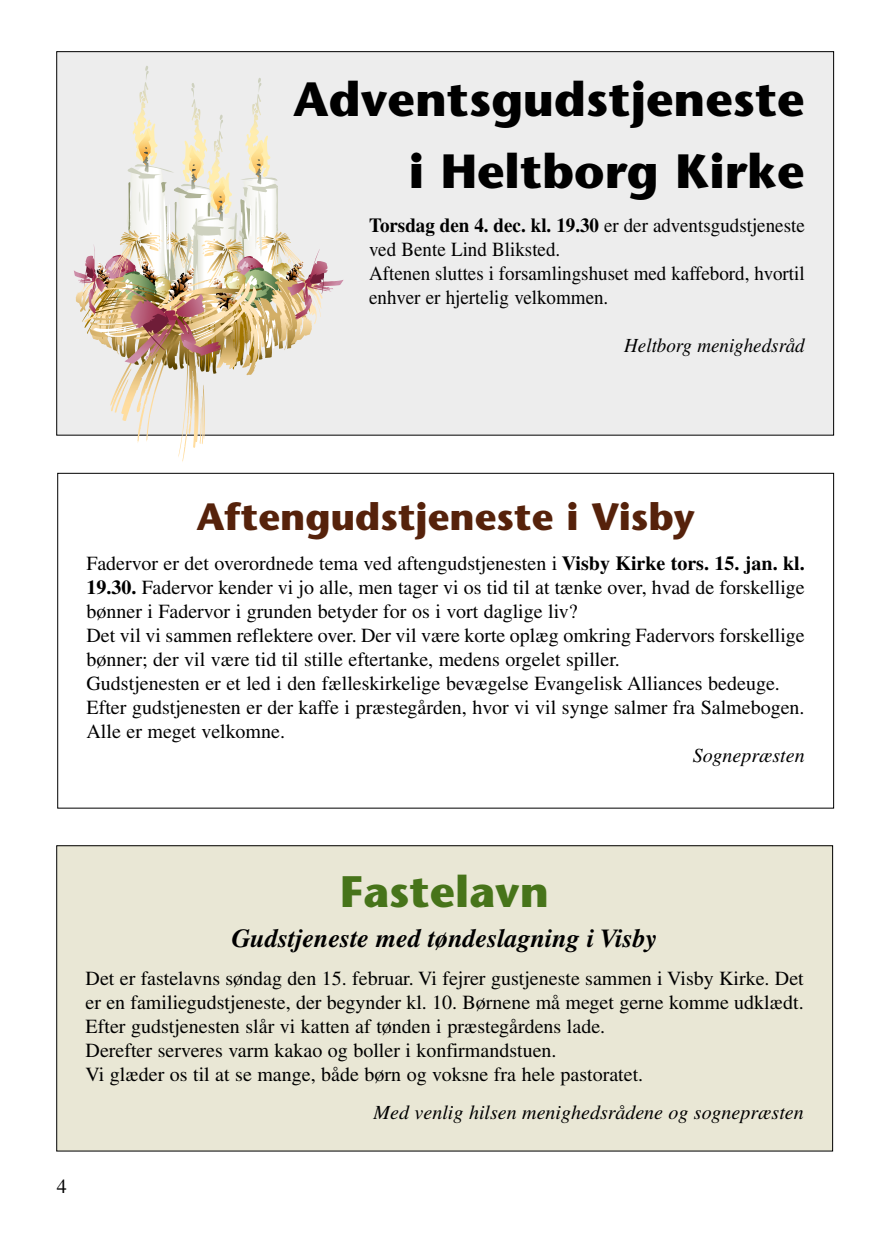
<style>
.page{position:relative;width:879px;height:1248px;background:#fff}
.page>*{position:absolute;margin:0;border:0;box-sizing:border-box;transform-origin:0 0}
.t1{font:700 48px/72px "Stone Sans";color:#000;text-align:right}
.t2{font:700 44px "Stone Sans";color:#47741a}
.t3{font:700 38px "Stone Sans";color:#56220b}
.t4{font:italic 700 26px "Times";color:#000}
.t5{font:20px/24px "Times";color:#000}
.t6{font:20px/24px "Times";color:#000;scale:.95 1}
.t7{font:italic 20px "Times";color:#000}
.t8{font:italic 20px "Times";color:#000;scale:.95 1}
.s1{font-weight:700}
</style>
<div class="page">
<div style="left:57px;top:52px;width:776px;height:383px;background:#ededed"></div>
<div style="left:57px;top:845px;width:775px;height:305px;background:#e9e7d5"></div>
<svg style="left:74px;top:66px;width:269px;height:396px"></svg>
<h1 class="t1" style="left:293px;top:63px;width:513px">Adventsgudstjeneste i Heltborg Kirke</h1>
<p class="t6" style="left:369px;top:213px;width:460px"><span class="s1">Torsdag den 4. dec. kl. 19.30</span> er der adventsgudstjeneste ved Bente Lind Bliksted.<br>Aftenen sluttes i forsamlingshuset med kaffebord, hvortil enhver er hjertelig velkommen.</p>
<p class="t8" style="left:624px;top:334px;width:192px">Heltborg menighedsråd</p>
<h3 class="t3" style="left:196px;top:494px;width:500px">Aftengudstjeneste i Visby</h3>
<p class="t5" style="left:87px;top:551px;width:720px">Fadervor er det overordnede tema ved aftengudstjenesten i <span class="s1">Visby Kirke tors. 15. jan. kl.<br>19.30.</span> Fadervor kender vi jo alle, men tager vi os tid til at tænke over, hvad de forskellige bønner i Fadervor i grunden betyder for os i vort daglige liv?<br>Det vil vi sammen reflektere over. Der vil være korte oplæg omkring Fadervors forskellige bønner; der vil være tid til stille eftertanke, medens orgelet spiller.<br>Gudstjenesten er et led i den fælleskirkelige bevægelse Evangelisk Alliances bedeuge.<br>Efter gudstjenesten er der kaffe i præstegården, hvor vi vil synge salmer fra Salmebogen.<br>Alle er meget velkomne.</p>
<p class="t7" style="left:692px;top:744px;width:114px">Sognepræsten</p>
<h2 class="t2" style="left:340px;top:865px;width:210px">Fastelavn</h2>
<h3 class="t4" style="left:232px;top:922px;width:427px">Gudstjeneste med tøndeslagning i Visby</h3>
<p class="t5" style="left:86px;top:966px;width:720px">Det er fastelavns søndag den 15. februar. Vi fejrer gustjeneste sammen i Visby Kirke. Det er en familiegudstjeneste, der begynder kl. 10. Børnene må meget gerne komme udklædt.<br>Efter gudstjenesten slår vi katten af tønden i præstegårdens lade.<br>Derefter serveres varm kakao og boller i konfirmandstuen.<br>Vi glæder os til at se mange, både børn og voksne fra hele pastoratet.</p>
<p class="t7" style="left:373px;top:1101px;width:432px">Med venlig hilsen menighedsrådene og sognepræsten</p>
<p class="t5" style="left:57px;top:1173px;width:11px">4</p>
</div>
